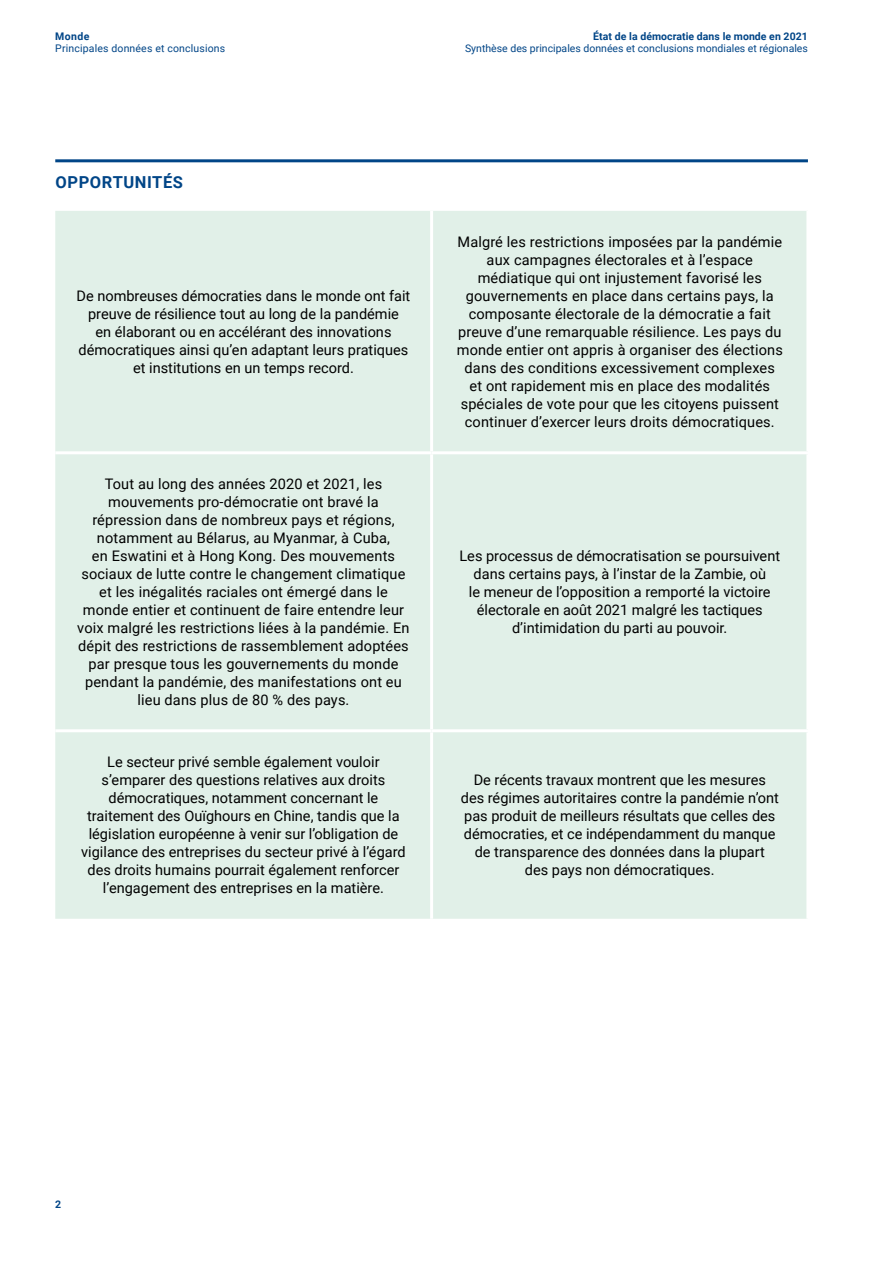
<style>
.page{position:relative;width:893px;height:1263px;background:#fff}
.page>*{position:absolute;margin:0;border:0;box-sizing:border-box;transform-origin:0 0}
.t1{font:700 16.5px "Roboto";letter-spacing:.035em;color:#004587}
.t2{font:14.55px/18px "Roboto";color:#000;text-align:center}
.t3{font:10.5px "Roboto";color:#004587}
.t4{font:700 10.5px "Roboto";letter-spacing:.005em;color:#004587}
</style>
<div class="page">
<hr style="left:55px;top:159px;width:753px;height:3px;background:#004587">
<div style="left:55px;top:211px;width:751px;height:708px;background:#e1f0e8"></div>
<hr style="left:430px;top:211px;width:3px;height:240px;background:#fff">
<hr style="left:430px;top:454px;width:3px;height:275px;background:#fff">
<hr style="left:430px;top:732px;width:3px;height:187px;background:#fff">
<hr style="left:55px;top:451px;width:377px;height:3px;background:#fff">
<hr style="left:432px;top:451px;width:377px;height:3px;background:#fff">
<hr style="left:55px;top:729px;width:377px;height:3px;background:#fff">
<hr style="left:432px;top:729px;width:377px;height:3px;background:#fff">
<p class="t4" style="left:55px;top:29px;width:36px">Monde</p>
<p class="t3" style="left:55px;top:41px;width:172px">Principales données et conclusions</p>
<p class="t1" style="left:56px;top:170px;width:129px">OPPORTUNITÉS</p>
<p class="t2" style="left:77px;top:287px;width:335px">De nombreuses démocraties dans le monde ont fait preuve de résilience tout au long de la pandémie<br>en élaborant ou en accélérant des innovations démocratiques ainsi qu’en adaptant leurs pratiques et institutions en un temps record.</p>
<p class="t2" style="left:77px;top:474px;width:334px">Tout au long des années 2020 et 2021, les mouvements pro-démocratie ont bravé la répression dans de nombreux pays et régions, notamment au Bélarus, au Myanmar, à Cuba,<br>en Eswatini et à Hong Kong. Des mouvements sociaux de lutte contre le changement climatique et les inégalités raciales ont émergé dans le monde entier et continuent de faire entendre leur voix malgré les restrictions liées à la pandémie. En dépit des restrictions de rassemblement adoptées par presque tous les gouvernements du monde pendant la pandémie, des manifestations ont eu lieu dans plus de 80 % des pays.</p>
<p class="t2" style="left:81px;top:752px;width:326px">Le secteur privé semble également vouloir s’emparer des questions relatives aux droits démocratiques, notamment concernant le traitement des Ouïghours en Chine, tandis que la législation européenne à venir sur l’obligation de vigilance des entreprises du secteur privé à l’égard des droits humains pourrait également renforcer l’engagement des entreprises en la matière.</p>
<p class="t4" style="left:593px;top:29px;width:216px">État de la démocratie dans le monde en 2021</p>
<p class="t3" style="left:465px;top:41px;width:344px">Synthèse des principales données et conclusions mondiales et régionales</p>
<p class="t2" style="left:457px;top:233px;width:328px">Malgré les restrictions imposées par la pandémie aux campagnes électorales et à l’espace médiatique qui ont injustement favorisé les gouvernements en place dans certains pays, la composante électorale de la démocratie a fait preuve d’une remarquable résilience. Les pays du monde entier ont appris à organiser des élections dans des conditions excessivement complexes et ont rapidement mis en place des modalités spéciales de vote pour que les citoyens puissent continuer d’exercer leurs droits démocratiques.</p>
<p class="t2" style="left:459px;top:546px;width:322px">Les processus de démocratisation se poursuivent dans certains pays, à l’instar de la Zambie, où<br>le meneur de l’opposition a remporté la victoire électorale en août 2021 malgré les tactiques d’intimidation du parti au pouvoir.</p>
<p class="t2" style="left:461px;top:770px;width:319px">De récents travaux montrent que les mesures des régimes autoritaires contre la pandémie n’ont pas produit de meilleurs résultats que celles des démocraties, et ce indépendamment du manque de transparence des données dans la plupart<br>des pays non démocratiques.</p>
<p class="t4" style="left:55px;top:1197px;width:8px">2</p>
</div>
